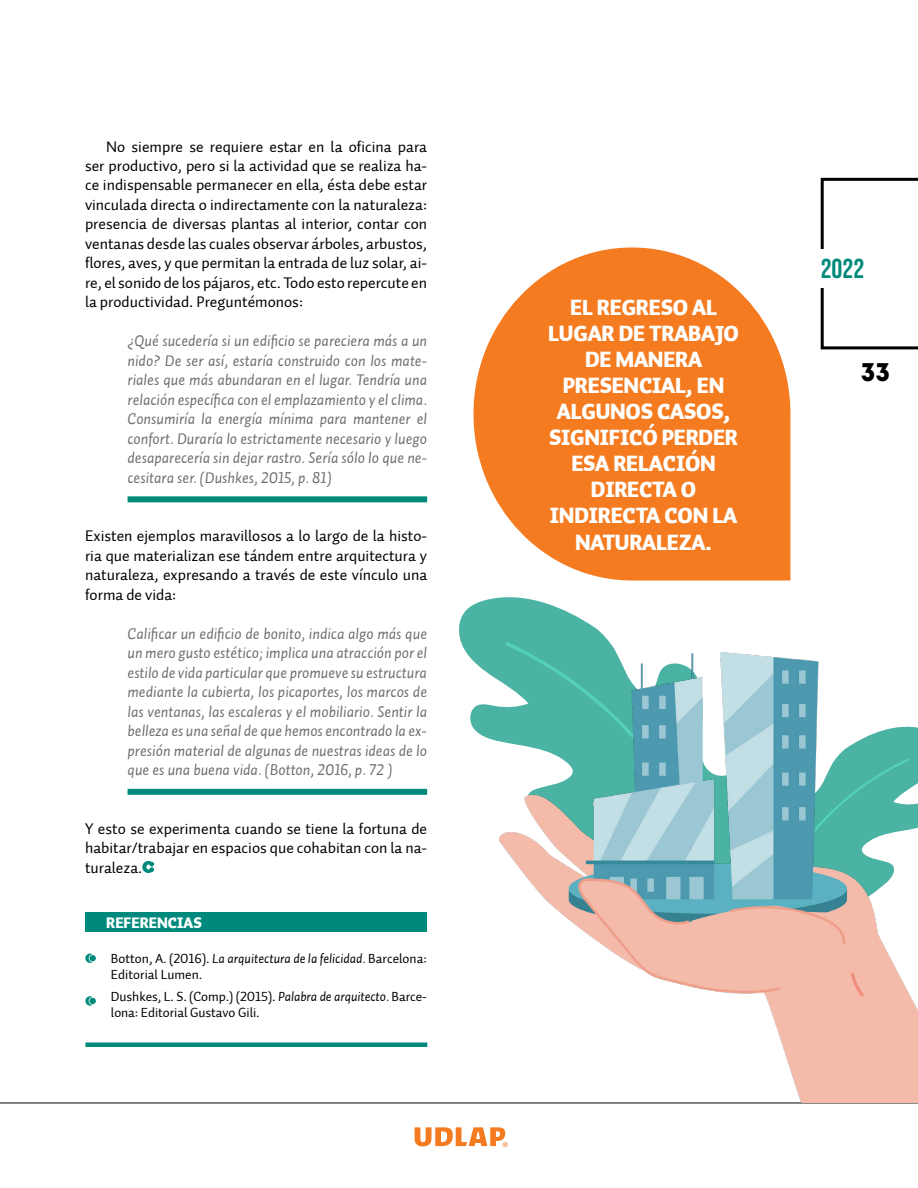
<style>
.page{position:relative;width:918px;height:1188px;background:#fff}
.page>*{position:absolute;margin:0;border:0;box-sizing:border-box;transform-origin:0 0}
.t1{font:27.45px "Bebas Neue";color:#008a7c}
.t2{font:25.5px "Intro";color:#000}
.t3{font:21.75px/26.1px "Auto 1 Black LF";letter-spacing:-.01em;color:#fff;text-align:center}
.t4{font:15.75px/19.5px "Auto 1 Italic LF";color:#6d6e71;text-align:justify}
.t5{font:15.75px/19.5px "Auto 1 Regular LF";color:#000;text-align:justify}
.t6{font:15px "Auto 1 Black LF";color:#fff}
.t7{font:13.5px/22.5px "Auto 1 Regular LF";letter-spacing:-.005em;color:#000}
.t8{font:13.5px "Auto 1 Italic LF";color:#000}
.s1{font-family:"Auto 1 Regular LF"}
.s2{font-family:"Auto 1 Italic LF"}
</style>
<div class="page">
<div style="left:128px;top:496px;width:299px;height:6px;background:#008a7c"></div>
<div style="left:128px;top:789px;width:299px;height:6px;background:#008a7c"></div>
<svg style="left:142px;top:861px;width:12px;height:12px"></svg>
<hr style="left:0;top:1103px;width:918px;height:1px;background:#000">
<svg style="left:415px;top:1127px;width:93px;height:20px"></svg>
<svg style="left:820px;top:288px;width:98px;height:62px"></svg>
<svg style="left:820px;top:177px;width:98px;height:72px"></svg>
<svg style="left:85px;top:954px;width:8px;height:9px"></svg>
<div style="left:89px;top:955px;width:7px;height:6px;background:#008a7c;border-radius:50%"></div>
<svg style="left:85px;top:996px;width:8px;height:10px"></svg>
<div style="left:89px;top:998px;width:7px;height:6px;background:#008a7c;border-radius:50%"></div>
<div style="left:85px;top:912px;width:342px;height:20px;background:#008a7c"></div>
<div style="left:85px;top:1042px;width:342px;height:5px;background:#008a7c"></div>
<svg style="left:459px;top:597px;width:150px;height:245px"></svg>
<svg style="left:505px;top:641px;width:111px;height:11px"></svg>
<img style="left:500px;top:652px;width:418px;height:451px">
<svg style="left:473px;top:247px;width:317px;height:333px;fill:#f47b20"></svg>
<p class="t5" style="left:85px;top:137px;width:344px;text-indent:21px">No siempre se requiere estar en la oficina para ser productivo, pero si la actividad que se realiza ha&shy;ce indispensable permanecer en ella, ésta debe estar vinculada directa o indirectamente con la naturaleza: presencia de diversas plantas al interior, contar con ventanas desde las cuales observar árboles, arbustos, flores, aves, y que permitan la entrada de luz solar, ai&shy;re, el sonido de los pájaros, etc. Todo esto repercute en la productividad. Preguntémonos:</p>
<p class="t4" style="left:128px;top:331px;width:301px">¿Qué sucedería si un edificio se pareciera más a un nido? De ser así, estaría construido con los mate&shy;riales que más abundaran en el lugar. Tendría una relación específica con el emplazamiento y el clima.<br>Consumiría la energía mínima para mantener el confort. Duraría lo estrictamente necesario y luego desaparecería sin dejar rastro. Sería sólo lo que ne&shy;cesitara ser. (Dushkes, 2015, p. 81)</p>
<p class="t5" style="left:85px;top:527px;width:344px">Existen ejemplos maravillosos a lo largo de la histo&shy;ria que materializan ese tándem entre arquitectura y naturaleza, expresando a través de este vínculo una forma de vida:</p>
<p class="t4" style="left:128px;top:624px;width:301px">Calificar un edificio de bonito, indica algo más que un mero gusto estético; implica una atracción por el estilo de vida particular que promueve su estructura mediante la cubierta, los picaportes, los marcos de las ventanas, las escaleras y el mobiliario. Sentir la belleza es una señal de que hemos encontrado la ex&shy;presión material de algunas de nuestras ideas de lo que es una buena vida. (Botton, 2016, p. 72 )</p>
<p class="t5" style="left:85px;top:819px;width:344px">Y esto se experimenta cuando se tiene la fortuna de habitar/trabajar en espacios que cohabitan con la na&shy;turaleza.</p>
<p class="t6" style="left:106px;top:912px;width:97px">REFERENCIAS</p>
<p class="t8" style="left:111px;top:950px;width:318px"><span class="s1">Botton, A. (2016).</span> La arquitectura de la felicidad. <span class="s1">Barcelona:</span></p>
<p class="t7" style="left:111px;top:963px;width:318px">Editorial Lumen.<br>Dushkes, L. S. (Comp.) (2015). <span class="s2">Palabra de arquitecto.</span> Barce-</p>
<p class="t7" style="left:111px;top:1001px;width:150px">lona: Editorial Gustavo Gili.</p>
<h3 class="t3" style="left:548px;top:295px;width:192px">EL REGRESO AL<br>LUGAR DE TRABAJO<br>DE MANERA<br>PRESENCIAL, EN<br>ALGUNOS CASOS,<br>SIGNIFICÓ PERDER<br>ESA RELACIÓN<br>DIRECTA O<br>INDIRECTA CON LA<br>NATURALEZA.</h3>
<h1 class="t1" style="left:821px;top:252px;width:45px">2022</h1>
<h2 class="t2" style="left:861px;top:356px;width:31px">33</h2>
</div>
